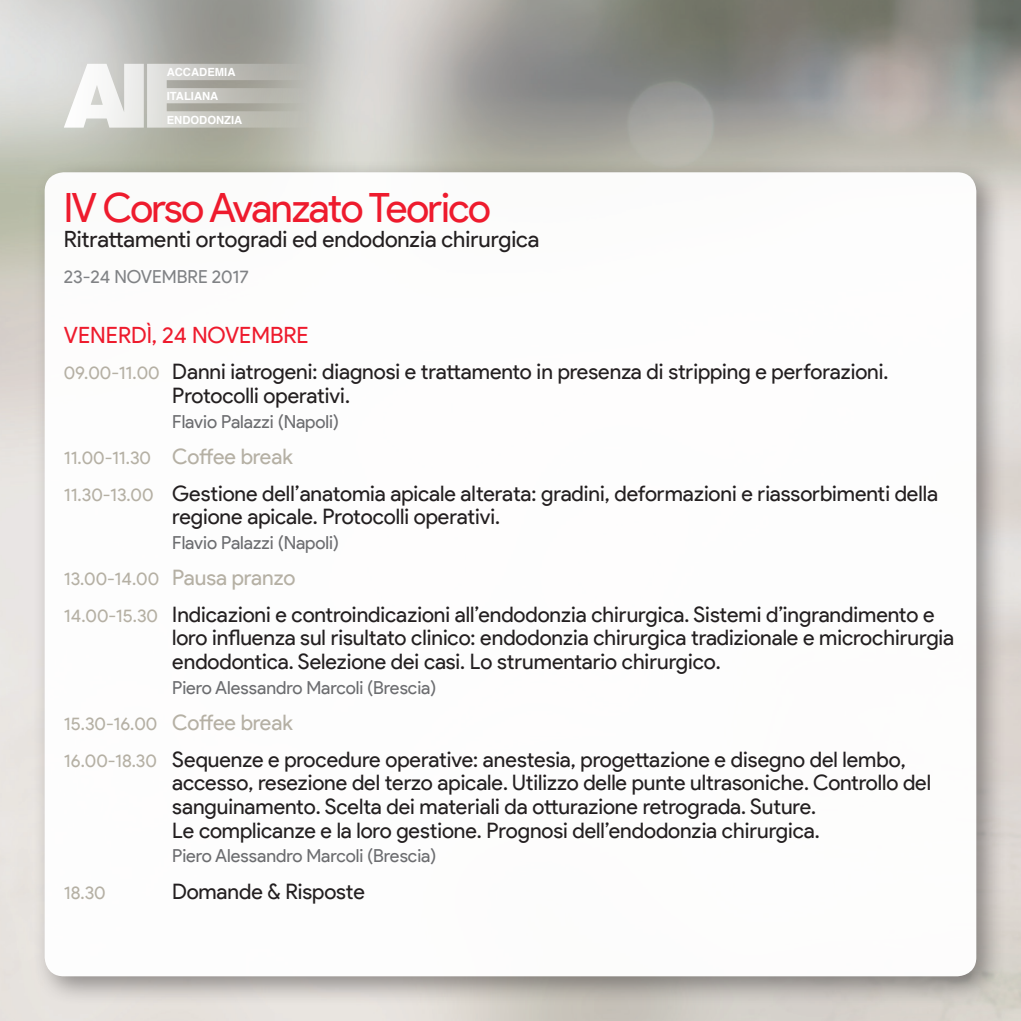
<style>
.page{position:relative;width:1021px;height:1021px;background:#fff}
.page>*{position:absolute;margin:0;border:0;box-sizing:border-box;transform-origin:0 0}
.titolo_incontro{font:40.5px "Product Sans";letter-spacing:-.04em;color:#ee1b2d}
.testo{font:22.5px "Product Sans";color:#231f20}
.data_piccola{font:22.5px "Product Sans";color:#ee1b2d}
.programma{font:21.38px/23.6px "Product Sans";color:#231f20}
.nomi{font:18px "Product Sans";color:#6c6d70}
.coffee{font:18px "Product Sans";color:#b5b0a4}
.data{font:18px "Product Sans";color:#808285}
.programma-2{font:18px "Product Sans";color:#b5b0a4}
.t1{font:700 11.25px/23.6px "Helvetica";color:#fff}
.s1{font-size:18px;color:#b5b0a4}
.s2{font-size:21.38px}
</style>
<div class="page">
<img style="left:0;top:0;width:1020px;height:1020px">
<svg style="left:64px;top:64px;width:263px;height:64px;background:#ccccc7"></svg>
<div style="left:32px;top:160px;width:974px;height:846px;background:#231f20;opacity:.45"></div>
<img style="left:45px;top:172px;width:931px;height:804px">
<p class="t1" style="left:167px;top:61px;width:77px">ACCADEMIA<br>ITALIANA<br>ENDODONZIA</p>
<p class="titolo_incontro" style="left:64px;top:185px;width:428px">IV Corso Avanzato Teorico</p>
<p class="testo" style="left:64px;top:226px;width:477px">Ritrattamenti ortogradi ed endodonzia chirurgica</p>
<p class="data" style="left:64px;top:267px;width:186px">23-24 NOVEMBRE 2017</p>
<p class="data_piccola" style="left:64px;top:322px;width:246px">VENERDÌ, 24 NOVEMBRE</p>
<p class="programma" style="left:172px;top:360px;width:717px;text-indent:-108px"><span class="s1">09.00-11.00</span> Danni iatrogeni: diagnosi e trattamento in presenza di stripping e perforazioni.<br>Protocolli operativi.</p>
<p class="nomi" style="left:172px;top:411px;width:168px">Flavio Palazzi (Napoli)</p>
<p class="coffee" style="left:64px;top:448px;width:230px">11.00-11.30 <span class="s2">Coffee break</span></p>
<p class="programma" style="left:172px;top:482px;width:767px;text-indent:-108px"><span class="s1">11.30-13.00</span> Gestione dell’anatomia apicale alterata: gradini, deformazioni e riassorbimenti della regione apicale. Protocolli operativi.</p>
<p class="nomi" style="left:172px;top:532px;width:168px">Flavio Palazzi (Napoli)</p>
<p class="coffee" style="left:64px;top:569px;width:233px">13.00-14.00 <span class="s2">Pausa pranzo</span></p>
<p class="programma" style="left:172px;top:603px;width:783px;text-indent:-108px"><span class="s1">14.00-15.30</span> Indicazioni e controindicazioni all’endodonzia chirurgica. Sistemi d’ingrandimento e loro influenza sul risultato clinico: endodonzia chirurgica tradizionale e microchirurgia endodontica. Selezione dei casi. Lo strumentario chirurgico.</p>
<p class="nomi" style="left:172px;top:677px;width:266px">Piero Alessandro Marcoli (Brescia)</p>
<p class="coffee" style="left:64px;top:714px;width:230px">15.30-16.00 <span class="s2">Coffee break</span></p>
<p class="programma" style="left:172px;top:747px;width:760px;text-indent:-108px"><span class="s1">16.00-18.30</span> Sequenze e procedure operative: anestesia, progettazione e disegno del lembo, accesso, resezione del terzo apicale. Utilizzo delle punte ultrasoniche. Controllo del sanguinamento. Scelta dei materiali da otturazione retrograda. Suture.<br>Le complicanze e la loro gestione. Prognosi dell’endodonzia chirurgica.</p>
<p class="nomi" style="left:172px;top:846px;width:266px">Piero Alessandro Marcoli (Brescia)</p>
<p class="programma-2" style="left:64px;top:882px;width:43px">18.30</p>
<p class="programma" style="left:172px;top:879px;width:194px">Domande &amp; Risposte</p>
</div>
